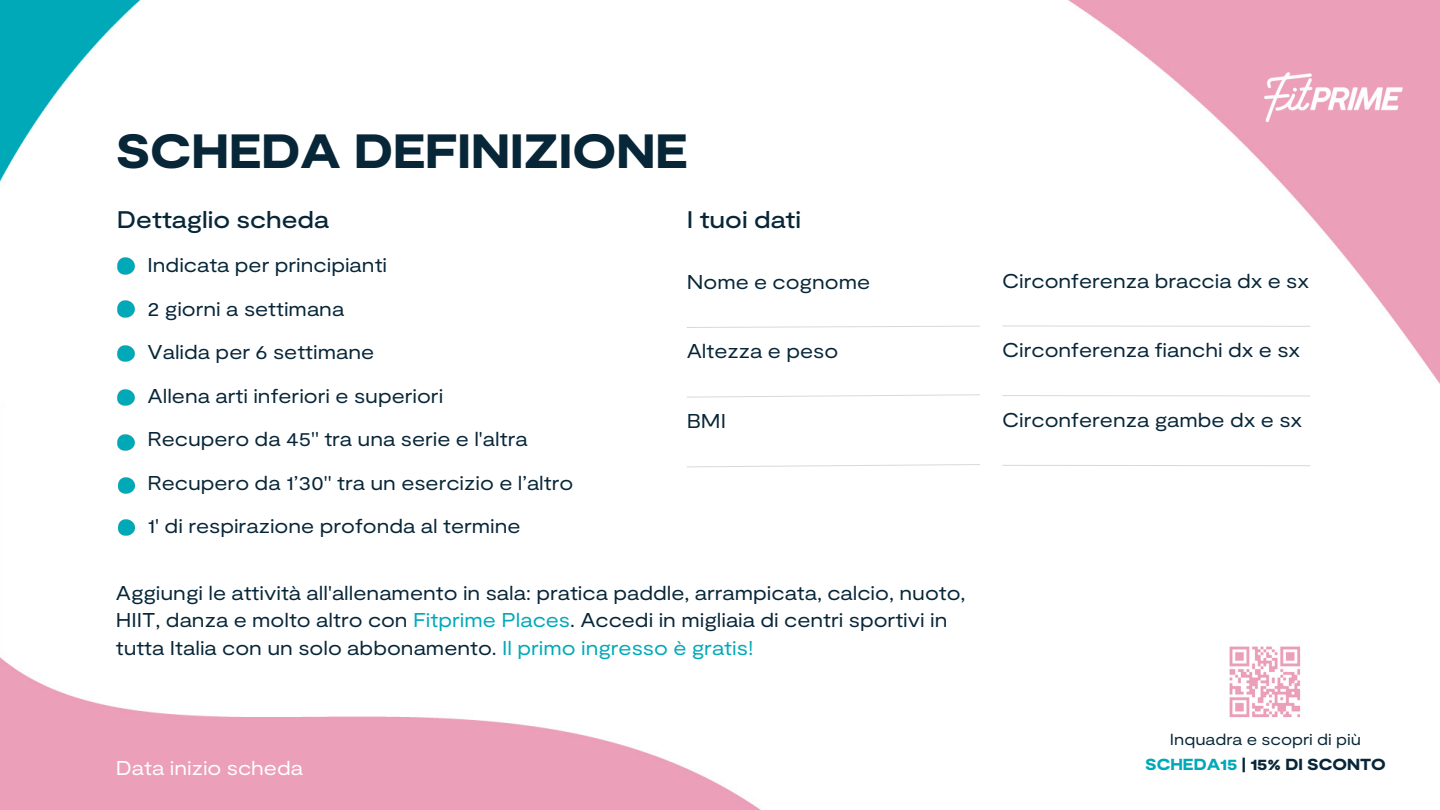
<style>
.page{position:relative;width:1440px;height:810px;background:#fff}
.page>*{position:absolute;margin:0;border:0;box-sizing:border-box;transform-origin:0 0}
.t1{font:900 expanded 48px "Moderat";color:#072638}
.t2{font:500 expanded 24px "Moderat";color:#072638}
.t3{font:expanded 20px/27.8px "Moderat";color:#072638}
.t4{font:expanded 20px "Moderat";color:#fff}
.t5{font:expanded 16px "Moderat";color:#072638}
.t6{font:900 expanded 16px "Moderat";color:#072638}
.s1{color:#00a9b8}
</style>
<div class="page">
<img style="left:0;top:0;width:1440px;height:810px">
<svg style="left:686px;top:325px;width:294px;height:3px"></svg>
<img style="left:113px;top:258px;width:26px;height:16px">
<img style="left:113px;top:301px;width:26px;height:16px">
<img style="left:113px;top:345px;width:26px;height:17px">
<img style="left:113px;top:389px;width:26px;height:17px">
<img style="left:113px;top:434px;width:26px;height:17px">
<img style="left:114px;top:477px;width:26px;height:17px">
<svg style="left:686px;top:394px;width:294px;height:4px"></svg>
<svg style="left:686px;top:464px;width:294px;height:4px"></svg>
<img style="left:1265px;top:73px;width:138px;height:48px">
<svg style="left:1002px;top:325px;width:309px;height:2px"></svg>
<svg style="left:1002px;top:395px;width:309px;height:2px"></svg>
<svg style="left:1002px;top:465px;width:309px;height:1px"></svg>
<img style="left:114px;top:519px;width:26px;height:17px">
<img style="left:1219px;top:636px;width:93px;height:93px">
<p class="t1" style="left:116px;top:120px;width:573px">SCHEDA DEFINIZIONE</p>
<p class="t2" style="left:117px;top:204px;width:214px">Dettaglio scheda</p>
<p class="t3" style="left:148px;top:250px;width:241px">Indicata per principianti</p>
<p class="t3" style="left:148px;top:294px;width:198px">2 giorni a settimana</p>
<p class="t3" style="left:148px;top:337px;width:228px">Valida per 6 settimane</p>
<p class="t3" style="left:148px;top:381px;width:297px">Allena arti inferiori e superiori</p>
<p class="t3" style="left:148px;top:424px;width:382px">Recupero da 45'' tra una serie e l'altra</p>
<p class="t3" style="left:148px;top:468px;width:427px">Recupero da 1’30'' tra un esercizio e l’altro</p>
<p class="t3" style="left:148px;top:511px;width:375px">1' di respirazione profonda al termine</p>
<p class="t2" style="left:687px;top:204px;width:116px">I tuoi dati</p>
<p class="t3" style="left:687px;top:267px;width:185px">Nome e cognome</p>
<p class="t3" style="left:687px;top:337px;width:153px">Altezza e peso</p>
<p class="t3" style="left:687px;top:407px;width:41px">BMI</p>
<p class="t3" style="left:116px;top:578px;width:851px">Aggiungi le attività all'allenamento in sala: pratica paddle, arrampicata, calcio, nuoto,<br>HIIT, danza e molto altro con <span class="s1">Fitprime Places</span>. Accedi in migliaia di centri sportivi in tutta Italia con un solo abbonamento. <span class="s1">Il primo ingresso è gratis!</span></p>
<p class="t3" style="left:1002px;top:266px;width:309px">Circonferenza braccia dx e sx</p>
<p class="t3" style="left:1002px;top:335px;width:300px">Circonferenza fianchi dx e sx</p>
<p class="t3" style="left:1002px;top:405px;width:302px">Circonferenza gambe dx e sx</p>
<p class="t5" style="left:1170px;top:729px;width:193px">Inquadra e scopri di più</p>
<p class="t4" style="left:116px;top:755px;width:189px">Data inizio scheda</p>
<p class="t6" style="left:1145px;top:754px;width:242px"><span class="s1">SCHEDA15</span> | 15% DI SCONTO</p>
</div>
